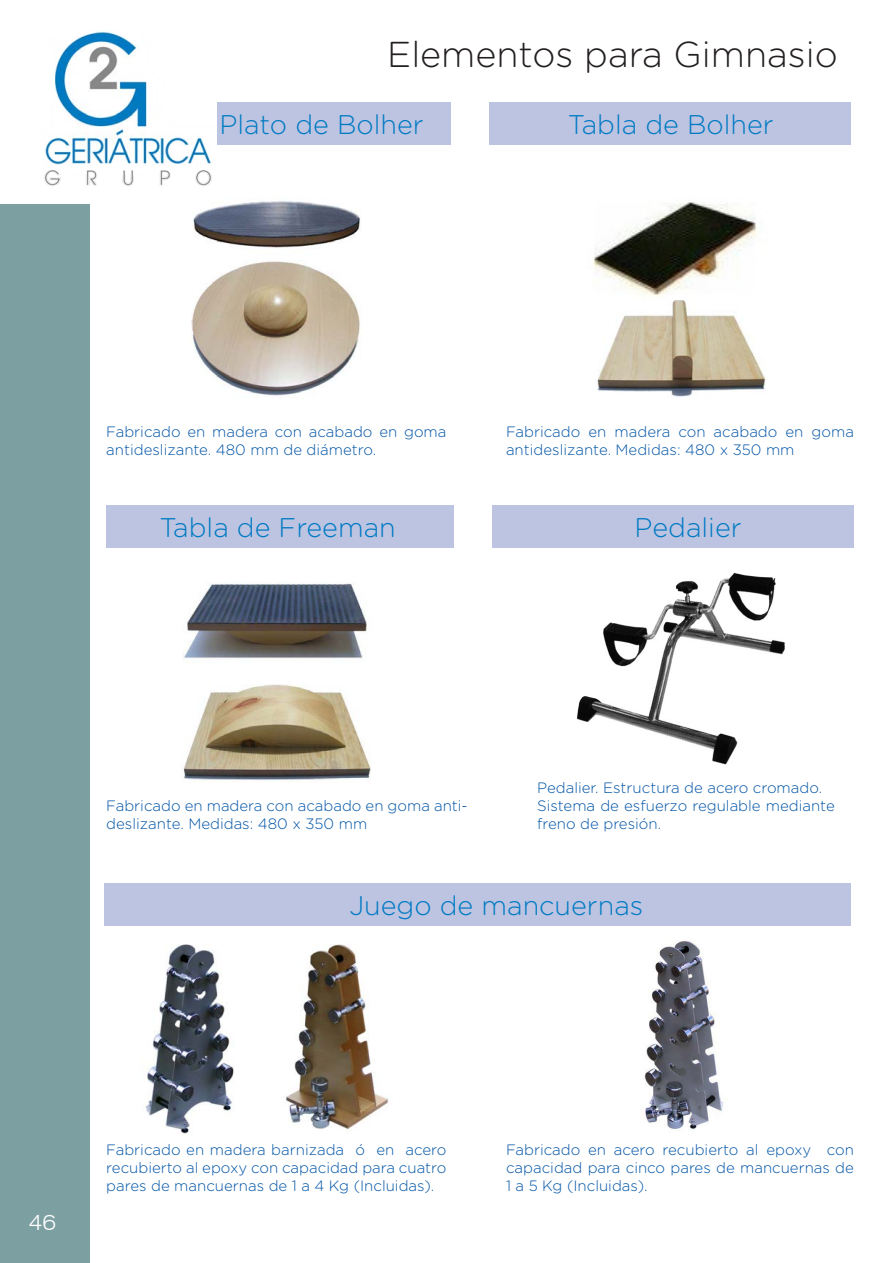
<style>
.page{position:relative;width:893px;height:1263px;background:#fff}
.page>*{position:absolute;margin:0;border:0;box-sizing:border-box;transform-origin:0 0}
.titulo_mamparas{font:300 36px "Gotham Rounded";color:#231f20}
.t1{font:300 27px "Gotham Rounded";color:#007ac2}
.t2{font:300 expanded 21px "Swiss 721 BT";color:#fff}
.textos_vic{font:300 15px/18px "Gotham Rounded";color:#0154a6}
</style>
<div class="page">
<div style="left:0;top:205px;width:89px;height:1058px;background:#7c9fa1"></div>
<div style="left:104px;top:883px;width:746px;height:42px;background:#bdc4e2"></div>
<div style="left:489px;top:102px;width:361px;height:43px;background:#bdc4e2"></div>
<div style="left:217px;top:102px;width:234px;height:43px;background:#bdc4e2"></div>
<div style="left:492px;top:505px;width:362px;height:43px;background:#bdc4e2"></div>
<div style="left:106px;top:505px;width:348px;height:43px;background:#bdc4e2"></div>
<img style="left:191px;top:261px;width:169px;height:135px">
<img style="left:193px;top:201px;width:168px;height:47px">
<img style="left:597px;top:300px;width:168px;height:97px">
<img style="left:593px;top:202px;width:165px;height:95px">
<img style="left:183px;top:685px;width:187px;height:96px">
<img style="left:182px;top:583px;width:185px;height:76px">
<img style="left:577px;top:572px;width:208px;height:193px">
<img style="left:644px;top:940px;width:83px;height:190px">
<img style="left:286px;top:944px;width:103px;height:186px">
<img style="left:145px;top:944px;width:89px;height:190px">
<img style="left:44px;top:31px;width:168px;height:156px">
<p class="titulo_mamparas" style="left:387px;top:30px;width:452px">Elementos para Gimnasio</p>
<p class="t1" style="left:219px;top:107px;width:206px">Plato de Bolher</p>
<p class="t1" style="left:568px;top:107px;width:207px">Tabla de Bolher</p>
<p class="textos_vic" style="left:106px;top:422px;width:342px">Fabricado en madera con acabado en goma antideslizante. 480 mm de diámetro.</p>
<p class="textos_vic" style="left:506px;top:422px;width:349px">Fabricado en madera con acabado en goma antideslizante. Medidas: 480 x 350 mm</p>
<p class="t1" style="left:159px;top:510px;width:238px">Tabla de Freeman</p>
<p class="t1" style="left:635px;top:510px;width:109px">Pedalier</p>
<p class="textos_vic" style="left:106px;top:796px;width:363px">Fabricado en madera con acabado en goma anti&shy;deslizante. Medidas: 480 x 350 mm</p>
<p class="textos_vic" style="left:537px;top:778px;width:286px">Pedalier. Estructura de acero cromado.</p>
<p class="textos_vic" style="left:537px;top:796px;width:299px">Sistema de esfuerzo regulable mediante freno de presión.</p>
<p class="t1" style="left:349px;top:887px;width:295px">Juego de mancuernas</p>
<p class="t2" style="left:29px;top:1210px;width:29px">46</p>
<p class="textos_vic" style="left:106px;top:1140px;width:342px;text-align:justify">Fabricado en madera barnizada ó en acero recubierto al epoxy con capacidad para cuatro pares de mancuernas de 1 a 4 Kg (Incluidas).</p>
<p class="textos_vic" style="left:506px;top:1140px;width:349px;text-align:justify">Fabricado en acero recubierto al epoxy con capacidad para cinco pares de mancuernas de 1 a 5 Kg (Incluidas).</p>
</div>
